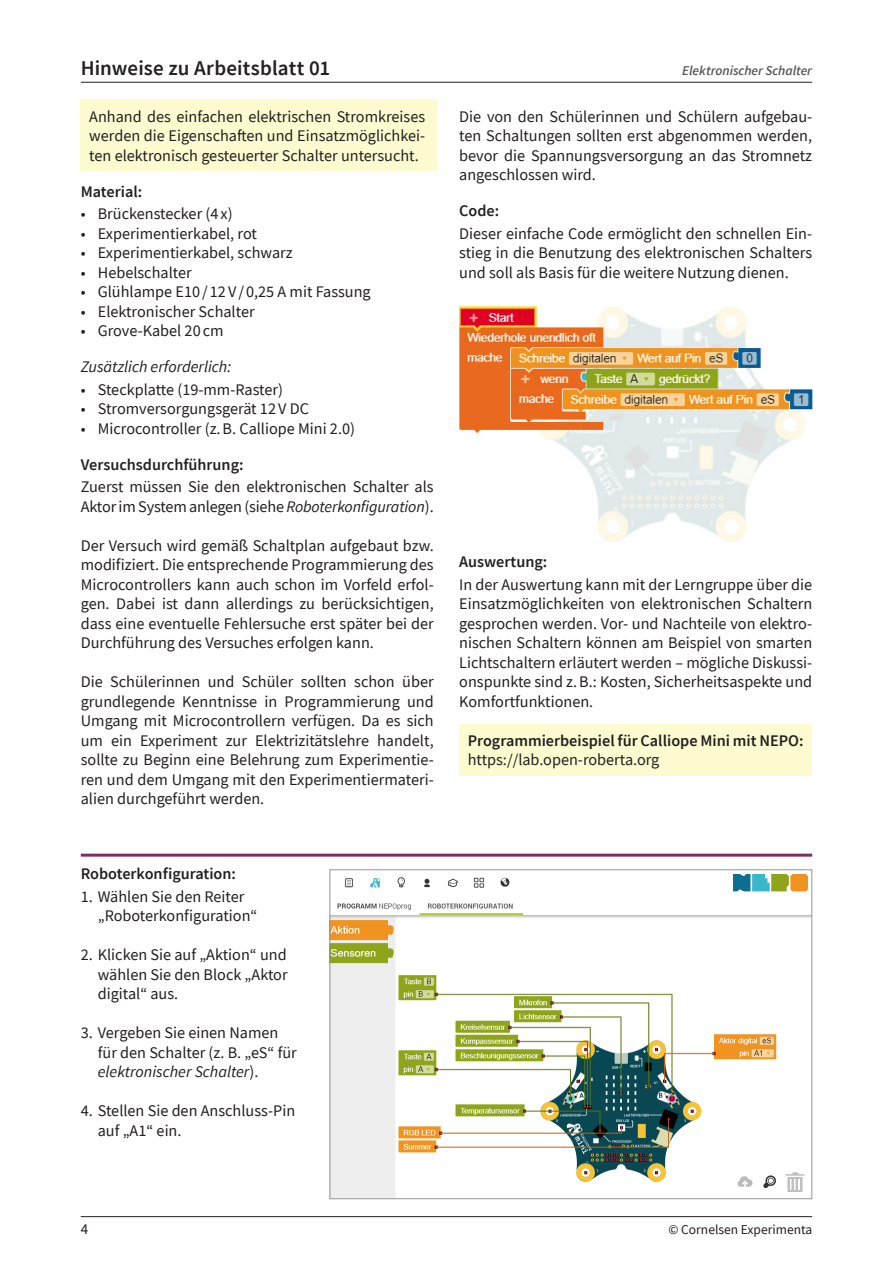
<style>
.page{position:relative;width:893px;height:1263px;background:#fff}
.page>*{position:absolute;margin:0;border:0;box-sizing:border-box;transform-origin:0 0}
.Kapitel{font:600 21px "CV Source Sans";letter-spacing:.005em;color:#231f20}
.Fließtext_10_8_P__Bl{font:16.2px/19.5px "CV Source Sans";color:#231f20;text-align:justify}
.Versuch_Kurzbeschrei{font:16.2px/19.5px "CV Source Sans";color:#231f20;text-align:justify}
.Titel_fließ{font:600 16.2px "CV Source Sans";color:#231f20}
.Schattierung{font:600 16.2px "CV Source Sans";color:#231f20}
.Schattierung-2{font:16.2px "CV Source Sans";color:#231f20}
.Titel_fließ-2{font:italic 16.2px "CV Source Sans";color:#231f20}
.Titel_fließ_absatzli{font:600 16.2px "CV Source Sans";color:#231f20}
.t1{font:15px "CV Source Sans";color:#231f20}
.t2{font:italic 600 13.5px "CV Source Sans";letter-spacing:-.005em;color:#57585a}
.t3{font:13.5px "CV Source Sans";color:#231f20}
.s1{font-style:italic}
</style>
<div class="page">
<hr style="left:81px;top:1216px;width:731px;height:1px;background:#231f20">
<hr style="left:81px;top:82px;width:731px;height:1px;background:#231f20">
<div style="left:81px;top:100px;width:357px;height:71px;background:#fffbd1"></div>
<div style="left:459px;top:724px;width:353px;height:32px;background:#fffbd1"></div>
<div style="left:459px;top:743px;width:353px;height:32px;background:#fffbd1"></div>
<img style="left:459px;top:305px;width:353px;height:237px">
<hr style="left:81px;top:854px;width:731px;height:3px;background:#812e5f">
<img style="left:331px;top:874px;width:479px;height:323px">
<div style="left:329px;top:869px;width:483px;height:330px;border:1px solid #939598"></div>
<p class="Kapitel" style="left:81px;top:55px;width:251px">Hinweise zu Arbeitsblatt 01</p>
<p class="t2" style="left:682px;top:62px;width:131px">Elektronischer Schalter</p>
<p class="Versuch_Kurzbeschrei" style="left:89px;top:106px;width:337px">Anhand des einfachen elektrischen Stromkreises werden die Eigenschaften und Einsatzmöglichkei&shy;ten elektronisch gesteuerter Schalter untersucht.</p>
<p class="Titel_fließ" style="left:81px;top:181px;width:63px">Material:</p>
<p class="Fließtext_10_8_P__Bl" style="left:81px;top:204px;width:153px">• Brückenstecker (4 x)</p>
<p class="Fließtext_10_8_P__Bl" style="left:81px;top:223px;width:178px">• Experimentierkabel, rot</p>
<p class="Fließtext_10_8_P__Bl" style="left:81px;top:243px;width:213px">• Experimentierkabel, schwarz</p>
<p class="Fließtext_10_8_P__Bl" style="left:81px;top:262px;width:112px">• Hebelschalter</p>
<p class="Fließtext_10_8_P__Bl" style="left:81px;top:282px;width:291px">• Glühlampe E10 / 12V/ 0,25 A mit Fassung</p>
<p class="Fließtext_10_8_P__Bl" style="left:81px;top:301px;width:175px">• Elektronischer Schalter</p>
<p class="Fließtext_10_8_P__Bl" style="left:81px;top:321px;width:144px">• Grove-Kabel 20 cm</p>
<p class="Titel_fließ-2" style="left:81px;top:356px;width:152px">Zusätzlich erforderlich:</p>
<p class="Fließtext_10_8_P__Bl" style="left:81px;top:379px;width:204px">• Steckplatte (19-mm-Raster)</p>
<p class="Fließtext_10_8_P__Bl" style="left:81px;top:399px;width:230px">• Stromversorgungsgerät 12V DC</p>
<p class="Fließtext_10_8_P__Bl" style="left:81px;top:418px;width:276px">• Microcontroller (z.B. Calliope Mini 2.0)</p>
<p class="Titel_fließ" style="left:81px;top:454px;width:164px">Versuchsdurchführung:</p>
<p class="Fließtext_10_8_P__Bl" style="left:81px;top:477px;width:354px">Zuerst müssen Sie den elektronischen Schalter als<br>Aktor im System anlegen (siehe <span class="s1">Roboterkonfiguration</span>).</p>
<p class="Fließtext_10_8_P__Bl" style="left:81px;top:535px;width:354px">Der Versuch wird gemäß Schaltplan aufgebaut bzw. modifiziert. Die entsprechende Programmierung des Microcontrollers kann auch schon im Vorfeld erfol&shy;gen. Dabei ist dann allerdings zu berücksichtigen, dass eine eventuelle Fehlersuche erst später bei der Durchführung des Versuches erfolgen kann.</p>
<p class="Fließtext_10_8_P__Bl" style="left:81px;top:672px;width:354px">Die Schülerinnen und Schüler sollten schon über grundlegende Kenntnisse in Programmierung und Umgang mit Microcontrollern verfügen. Da es sich um ein Experiment zur Elektrizitätslehre handelt, sollte zu Beginn eine Belehrung zum Experimentie&shy;ren und dem Umgang mit den Experimentiermateri&shy;alien durchgeführt werden.</p>
<p class="Fließtext_10_8_P__Bl" style="left:459px;top:106px;width:354px">Die von den Schülerinnen und Schülern aufgebau&shy;ten Schaltungen sollten erst abgenommen werden, bevor die Spannungsversorgung an das Stromnetz angeschlossen wird.</p>
<p class="Titel_fließ" style="left:459px;top:200px;width:42px">Code:</p>
<p class="Fließtext_10_8_P__Bl" style="left:459px;top:223px;width:354px">Dieser einfache Code ermöglicht den schnellen Ein&shy;stieg in die Benutzung des elektronischen Schalters und soll als Basis für die weitere Nutzung dienen.</p>
<p class="Titel_fließ" style="left:459px;top:551px;width:90px">Auswertung:</p>
<p class="Fließtext_10_8_P__Bl" style="left:459px;top:574px;width:354px">In der Auswertung kann mit der Lerngruppe über die Einsatzmöglichkeiten von elektronischen Schaltern gesprochen werden. Vor- und Nachteile von elektro&shy;nischen Schaltern können am Beispiel von smarten Lichtschaltern erläutert werden – mögliche Diskussi&shy;onspunkte sind z.B.: Kosten, Sicherheitsaspekte und Komfortfunktionen.</p>
<p class="Schattierung" style="left:468px;top:730px;width:337px">Programmierbeispiel für Calliope Mini mit NEPO:</p>
<p class="Schattierung-2" style="left:468px;top:749px;width:193px">https://lab.open-roberta.org</p>
<p class="Titel_fließ_absatzli" style="left:81px;top:863px;width:157px">Roboterkonfiguration:</p>
<p class="Fließtext_10_8_P__Bl" style="left:98px;top:886px;width:161px;text-indent:-17px">1. Wählen Sie den Reiter „Roboterkonfiguration“</p>
<p class="Fließtext_10_8_P__Bl" style="left:98px;top:945px;width:191px;text-indent:-17px">2. Klicken Sie auf „Aktion“ und wählen Sie den Block „Aktor digital“ aus.</p>
<p class="Fließtext_10_8_P__Bl" style="left:98px;top:1023px;width:201px;text-align:left;text-indent:-17px">3. Vergeben Sie einen Namen für den Schalter (z. B. „eS“ für <span class="s1">elektronischer Schalter</span>).</p>
<p class="Fließtext_10_8_P__Bl" style="left:98px;top:1101px;width:199px;text-indent:-17px">4. Stellen Sie den Anschluss-Pin auf „A1“ ein.</p>
<p class="t1" style="left:81px;top:1220px;width:9px">4</p>
<p class="t3" style="left:668px;top:1221px;width:145px">© Cornelsen Experimenta</p>
</div>
